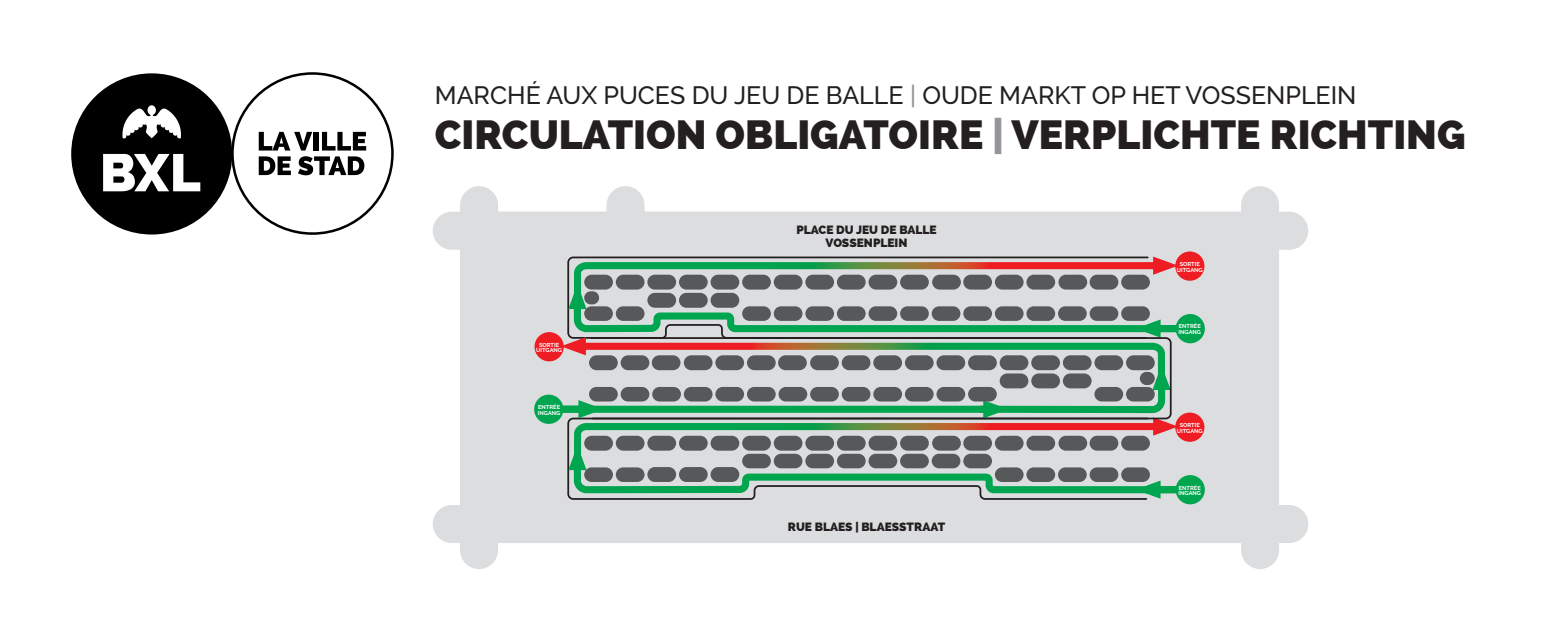
<style>
.page{position:relative;width:1560px;height:628px;background:#fff}
.page>*{position:absolute;margin:0;border:0;box-sizing:border-box;transform-origin:0 0}
.t1{font:800 40.75px "Raleway";color:#231f20}
.t2{font:500 25px "Raleway";color:#231f20}
.t3{font:800 12px/13.5px "Raleway";color:#231f20;text-align:center}
.t4{font:700 5.7px/5.7px "Raleway";color:#fff}
.s1{color:#939598}
</style>
<div class="page">
<div style="left:71px;top:73px;width:161px;height:161px;background:#000;border-radius:50%"></div>
<svg style="left:103px;top:154px;width:97px;height:37px"></svg>
<svg style="left:122px;top:105px;width:59px;height:34px"></svg>
<svg style="left:231px;top:72px;width:162px;height:163px"></svg>
<div style="left:460px;top:211px;width:818px;height:331px;background:#dcdddf;border-radius:35px"></div>
<div style="left:460px;top:186px;width:38px;height:382px;background:#dcdddf;border-radius:19px"></div>
<div style="left:1240px;top:186px;width:38px;height:382px;background:#dcdddf;border-radius:19px"></div>
<div style="left:432px;top:211px;width:875px;height:38px;background:#dcdddf;border-radius:19px"></div>
<div style="left:432px;top:504px;width:875px;height:38px;background:#dcdddf;border-radius:19px"></div>
<svg style="left:569px;top:498px;width:579px;height:2px"></svg>
<svg style="left:570px;top:186px;width:614px;height:26px"></svg>
<div style="left:1175px;top:474px;width:29px;height:30px;background:#00a54f;border-radius:50%"></div>
<div style="left:1175px;top:412px;width:29px;height:29px;background:#ee1d23;border-radius:50%"></div>
<div style="left:1175px;top:314px;width:29px;height:29px;background:#00a54f;border-radius:50%"></div>
<div style="left:1175px;top:251px;width:29px;height:29px;background:#ee1d23;border-radius:50%"></div>
<div style="left:534px;top:394px;width:29px;height:29px;background:#00a54f;border-radius:50%"></div>
<div style="left:534px;top:332px;width:29px;height:29px;background:#ee1d23;border-radius:50%"></div>
<svg style="left:561px;top:256px;width:623px;height:242px"></svg>
<svg style="left:589px;top:336px;width:583px;height:84px"></svg>
<h2 class="t2" style="left:435px;top:80px;width:923px">MARCHÉ AUX PUCES DU JEU DE BALLE <span class="s1">|</span> OUDE MARKT OP HET VOSSENPLEIN</h2>
<h1 class="t1" style="left:435px;top:111px;width:1032px">CIRCULATION OBLIGATOIRE <span class="s1">|</span> VERPLICHTE RICHTING</h1>
<p class="t4" style="left:536px;top:341px;width:27px;text-align:center">SORTIE<br>UITGANG</p>
<p class="t4" style="left:538px;top:404px;width:24px">ENTRÉE<br>INGANG</p>
<h3 class="t3" style="left:796px;top:222px;width:142px">PLACE DU JEU DE BALLE<br>VOSSENPLEIN</h3>
<h3 class="t3" style="left:787px;top:519px;width:159px">RUE BLAES | BLAESSTRAAT</h3>
<p class="t4" style="left:1176px;top:261px;width:27px;text-align:center">SORTIE<br>UITGANG</p>
<p class="t4" style="left:1178px;top:323px;width:24px">ENTRÉE<br>INGANG</p>
<p class="t4" style="left:1176px;top:422px;width:27px;text-align:center">SORTIE<br>UITGANG</p>
<p class="t4" style="left:1178px;top:484px;width:24px">ENTRÉE<br>INGANG</p>
</div>
